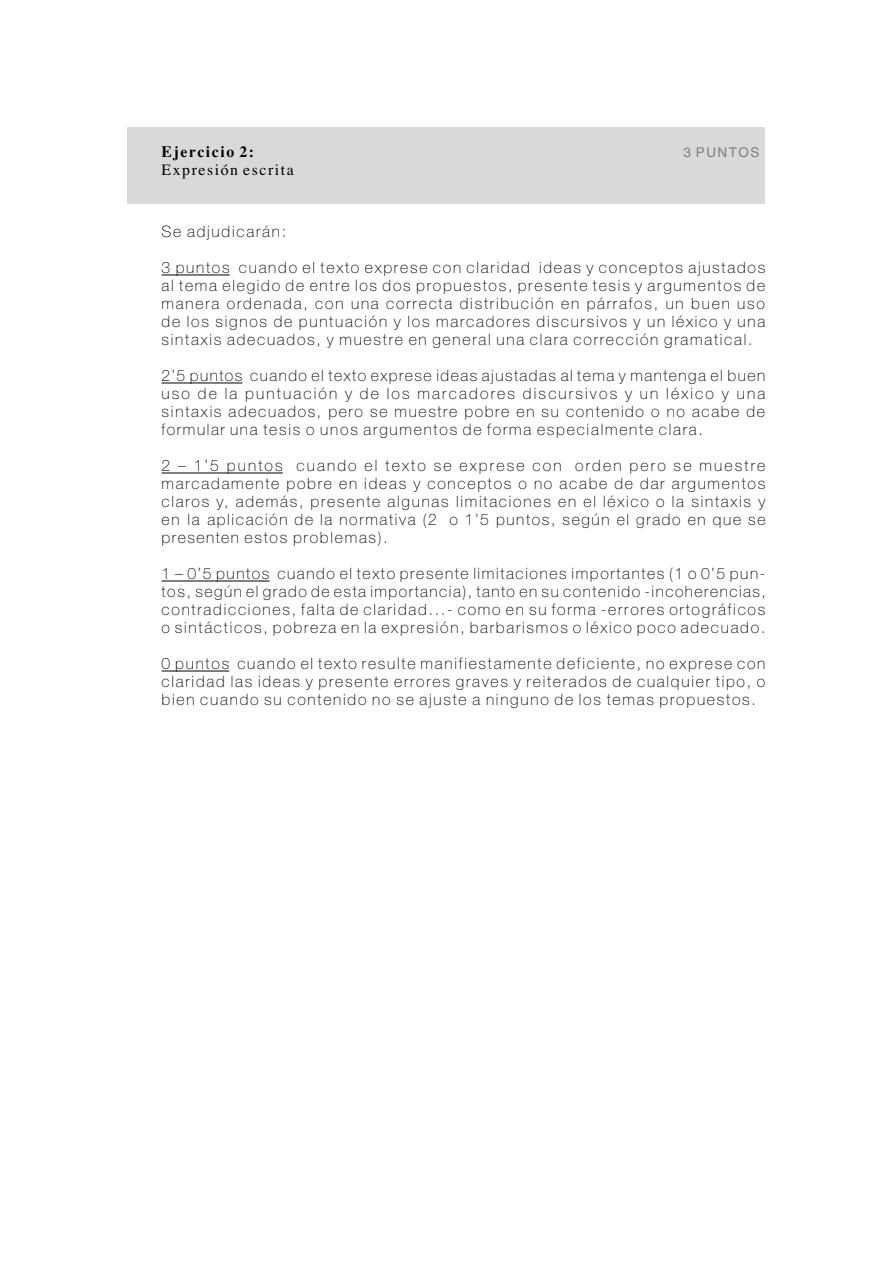
<style>
.page{position:relative;width:893px;height:1263px;background:#fff}
.page>*{position:absolute;margin:0;border:0;box-sizing:border-box;transform-origin:0 0}
.t1{font:100 15.75px/18px "Helvetica Neue";letter-spacing:.11em;color:#000;text-align:justify}
.t2{font:15.75px "Times";letter-spacing:.1em;color:#000}
.t3{font:700 15.75px "Times";letter-spacing:.1em;color:#000}
.t4{font:13.5px "Helvetica";letter-spacing:.11em;color:#808080}
</style>
<div class="page">
<div style="left:128px;top:127px;width:637px;height:77px;background:#d9d9d9"></div>
<hr style="left:162px;top:275px;width:68px;height:1px;background:#000">
<hr style="left:162px;top:383px;width:80px;height:1px;background:#000">
<hr style="left:162px;top:473px;width:121px;height:1px;background:#000">
<hr style="left:162px;top:581px;width:108px;height:1px;background:#000">
<hr style="left:162px;top:671px;width:67px;height:1px;background:#000">
<p class="t3" style="left:162px;top:142px;width:94px">Ejercicio 2:</p>
<p class="t2" style="left:162px;top:160px;width:134px">Expresión escrita</p>
<p class="t4" style="left:683px;top:147px;width:77px">3 PUNTOS</p>
<p class="t1" style="left:162px;top:224px;width:126px">Se adjudicarán:</p>
<p class="t1" style="left:162px;top:260px;width:605px">3 puntos cuando el texto exprese con claridad ideas y conceptos ajustados al tema elegido de entre los dos propuestos, presente tesis y argumentos de manera ordenada, con una correcta distribución en párrafos, un buen uso de los signos de puntuación y los marcadores discursivos y un léxico y una sintaxis adecuados, y muestre en general una clara corrección gramatical.</p>
<p class="t1" style="left:162px;top:368px;width:605px">2’5 puntos cuando el texto exprese ideas ajustadas al tema y mantenga el buen uso de la puntuación y de los marcadores discursivos y un léxico y una sintaxis adecuados, pero se muestre pobre en su contenido o no acabe de formular una tesis o unos argumentos de forma especialmente clara.</p>
<p class="t1" style="left:162px;top:458px;width:606px">2 – 1’5 puntos cuando el texto se exprese con orden pero se muestre marcadamente pobre en ideas y conceptos o no acabe de dar argumentos claros y, además, presente algunas limitaciones en el léxico o la sintaxis y en la aplicación de la normativa (2 o 1’5 puntos, según el grado en que se presenten estos problemas).</p>
<p class="t1" style="left:162px;top:566px;width:606px">1 – 0’5 puntos cuando el texto presente limitaciones importantes (1 o 0’5 pun&shy;tos, según el grado de esta importancia), tanto en su contenido -incoherencias, contradicciones, falta de claridad...- como en su forma -errores ortográficos o sintácticos, pobreza en la expresión, barbarismos o léxico poco adecuado.</p>
<p class="t1" style="left:162px;top:656px;width:605px">0 puntos cuando el texto resulte manifiestamente deficiente, no exprese con claridad las ideas y presente errores graves y reiterados de cualquier tipo, o bien cuando su contenido no se ajuste a ninguno de los temas propuestos.</p>
</div>
